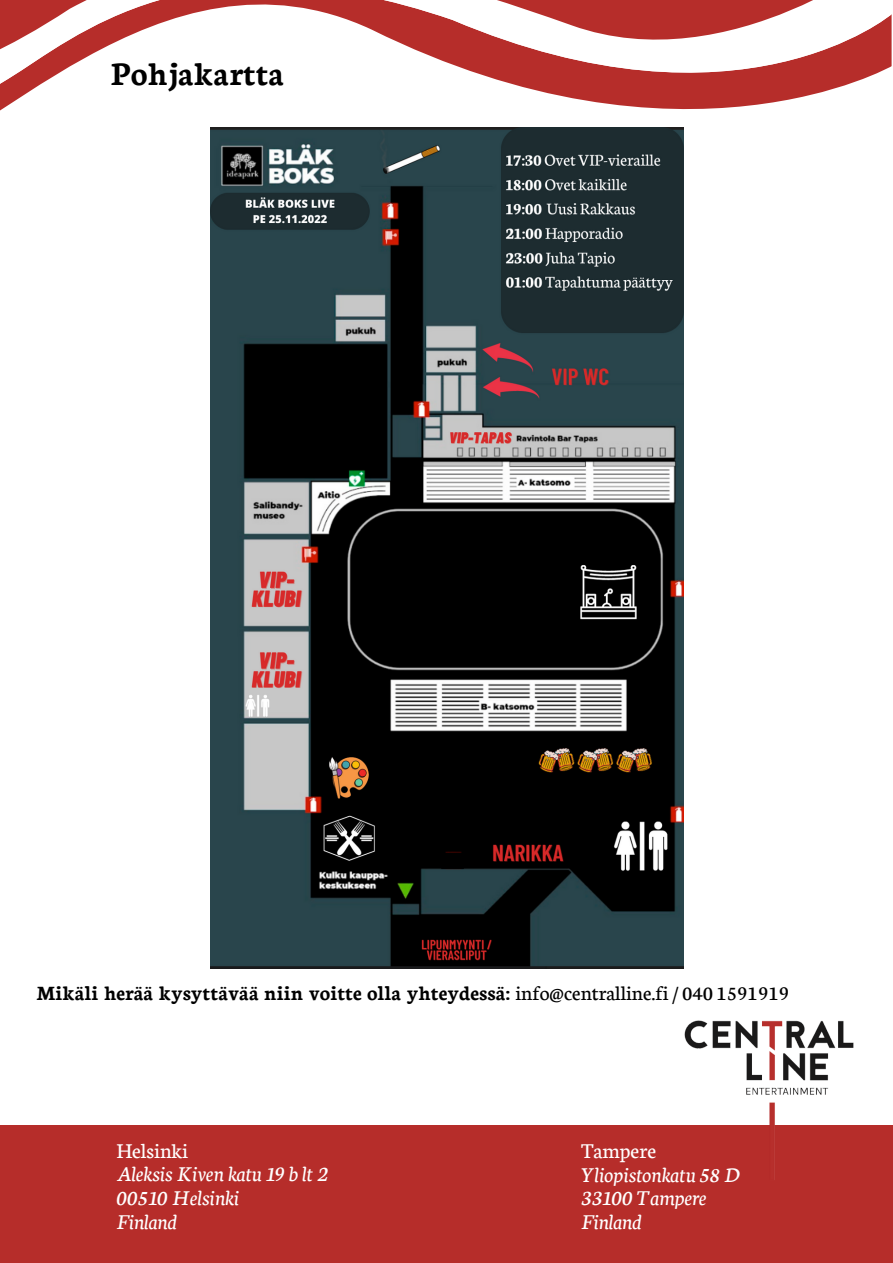
<style>
.page{position:relative;width:893px;height:1263px;background:#fff}
.page>*{position:absolute;margin:0;border:0;box-sizing:border-box;transform-origin:0 0}
.t1{font:700 34.8px "Neuton";color:#000}
.t2{font:italic 22.5px/23.6px "Neuton";color:#fff}
.t3{font:22.5px "Neuton";color:#fff}
.t4{font:700 21.67px "Neuton";color:#000}
.s1{font-weight:400}
</style>
<div class="page">
<div style="left:0;top:1125px;width:893px;height:138px;background:#b62d2a"></div>
<img style="left:684px;top:1020px;width:170px;height:160px">
<svg style="left:0;top:93px;width:818px;height:49px"></svg>
<svg style="left:0;top:0;width:891px;height:93px"></svg>
<img style="left:210px;top:127px;width:473px;height:841px">
<h1 class="t1" style="left:111px;top:49px;width:175px">Pohjakartta</h1>
<p class="t4" style="left:36px;top:978px;width:754px">Mikäli herää kysyttävää niin voitte olla yhteydessä: <span class="s1">info@centralline.fi/ 040 1591919</span></p>
<p class="t3" style="left:116px;top:1135px;width:73px">Helsinki</p>
<p class="t2" style="left:116px;top:1161px;width:213px">Aleksis Kiven katu 19 b lt 2<br>00510 Helsinki<br>Finland</p>
<p class="t3" style="left:581px;top:1135px;width:77px">Tampere</p>
<p class="t2" style="left:581px;top:1161px;width:160px">Yliopistonkatu 58 D<br>33100 Tampere<br>Finland</p>
</div>
